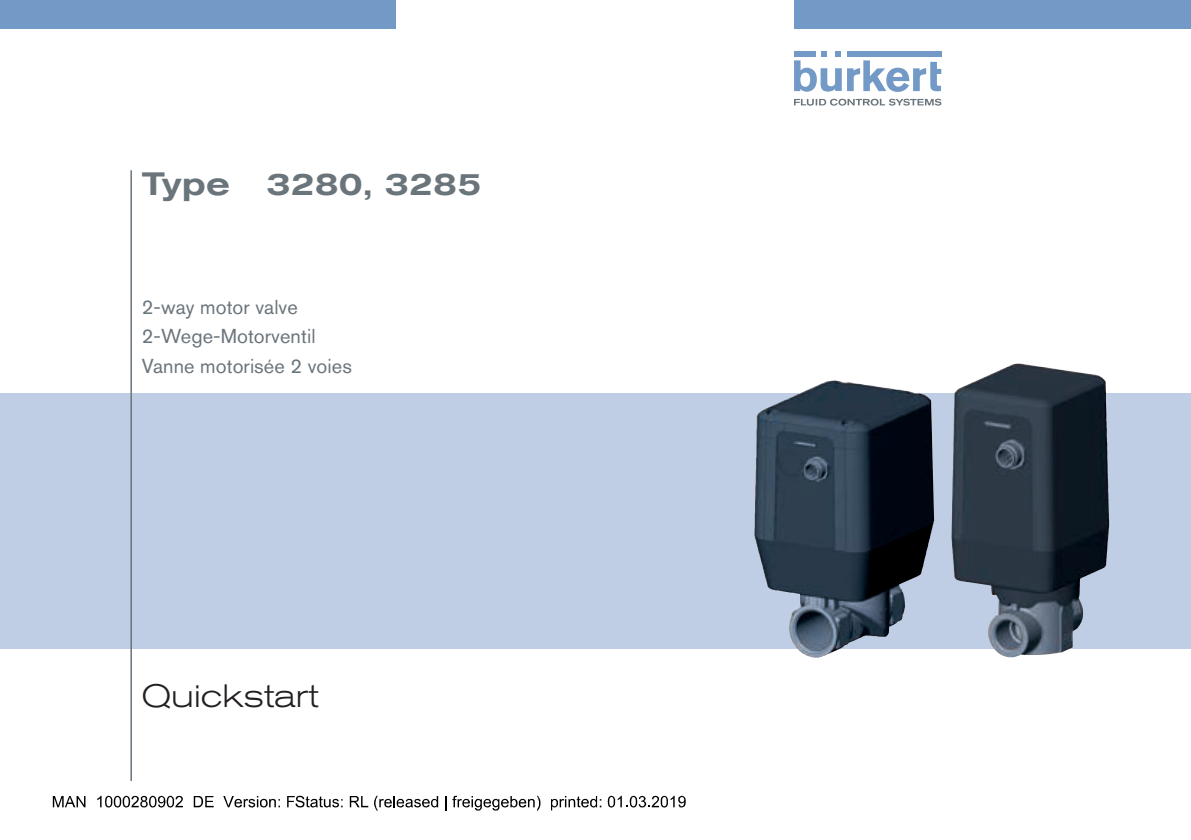
<style>
.page{position:relative;width:1191px;height:840px;background:#fff}
.page>*{position:absolute;margin:0;border:0;box-sizing:border-box;transform-origin:0 0}
.t1{font:500 expanded 32px "Akzidenz Grotesk BQ";letter-spacing:.005em;color:#6a747b}
.t2{font:300 expanded 32px "Akzidenz Grotesk BQ";letter-spacing:.005em;color:#231f20}
.t3{font:20px/29.6px "Akzidenz Grotesk BQ";letter-spacing:.005em;color:#6a747b}
</style>
<div class="page">
<svg style="left:0;top:393px;width:1191px;height:255px;fill:#bfcee5"></svg>
<div style="left:0;top:0;width:396px;height:28px;background:#739ac7"></div>
<div style="left:794px;top:0;width:397px;height:28px;background:#739ac7"></div>
<hr style="left:130px;top:170px;width:2px;height:610px;background:#6a747b">
<svg style="left:847px;top:60px;width:94px;height:32px"></svg>
<svg style="left:794px;top:51px;width:47px;height:41px"></svg>
<div style="left:847px;top:51px;width:94px;height:6px;background:#739ac7"></div>
<svg style="left:794px;top:99px;width:147px;height:7px"></svg>
<img style="left:754px;top:380px;width:81px;height:224px">
<img style="left:951px;top:363px;width:67px;height:189px">
<svg style="left:53px;top:796px;width:32px;height:10px"></svg>
<svg style="left:97px;top:795px;width:86px;height:12px"></svg>
<svg style="left:194px;top:796px;width:20px;height:10px"></svg>
<svg style="left:223px;top:796px;width:57px;height:11px"></svg>
<svg style="left:287px;top:795px;width:55px;height:12px"></svg>
<svg style="left:350px;top:796px;width:18px;height:10px"></svg>
<svg style="left:374px;top:795px;width:64px;height:15px"></svg>
<svg style="left:445px;top:796px;width:1px;height:14px"></svg>
<svg style="left:452px;top:795px;width:88px;height:15px"></svg>
<svg style="left:551px;top:796px;width:50px;height:14px"></svg>
<svg style="left:607px;top:795px;width:78px;height:12px"></svg>
<h1 class="t1" style="left:142px;top:165px;width:341px">Type 3280, 3285</h1>
<p class="t3" style="left:142px;top:291px;width:212px">2-way motor valve<br>2-Wege-Motorventil<br>Vanne motorisée 2 voies</p>
<h1 class="t2" style="left:142px;top:677px;width:178px">Quickstart</h1>
</div>
